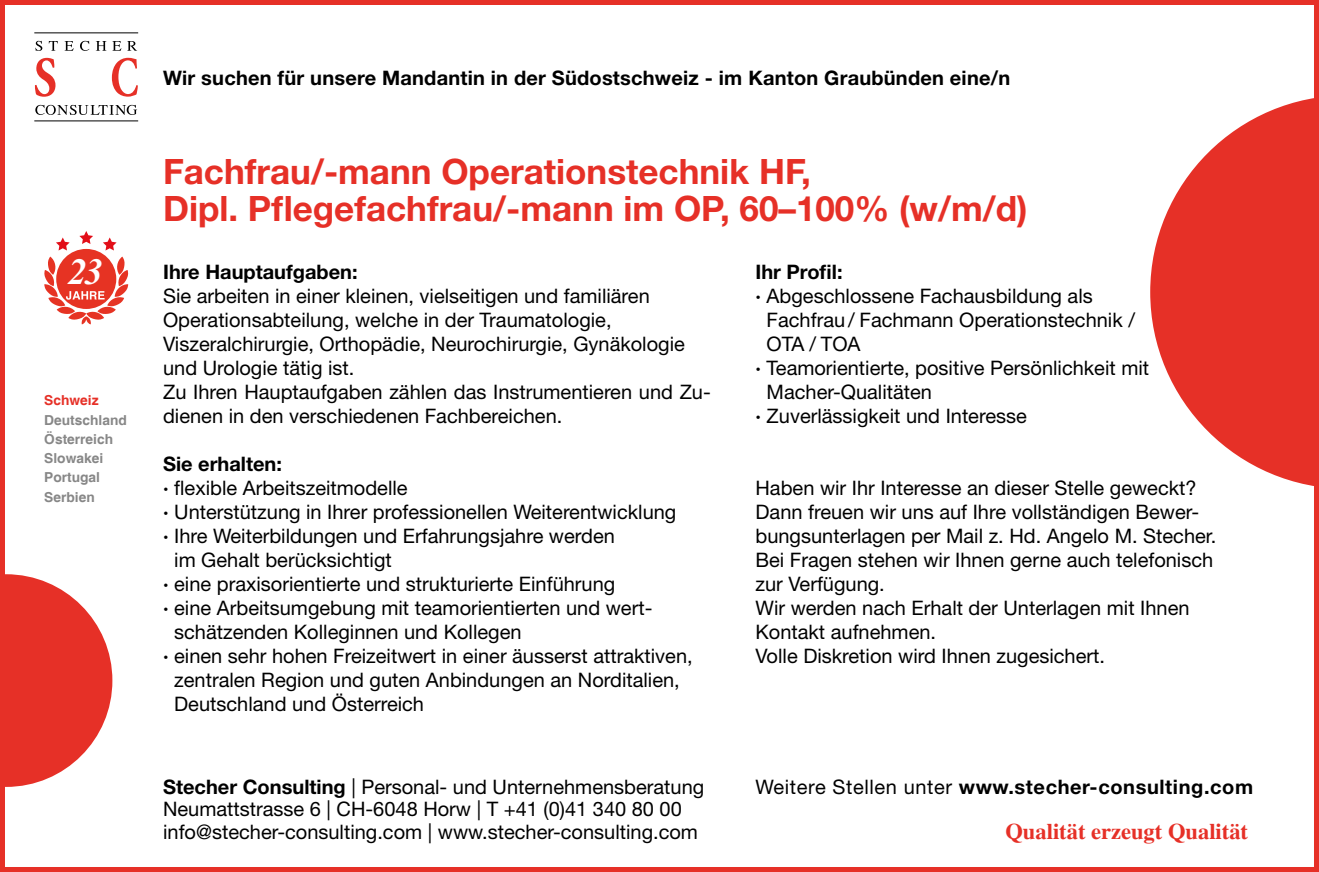
<style>
.page{position:relative;width:1319px;height:872px;background:#fff}
.page>*{position:absolute;margin:0;border:0;box-sizing:border-box;transform-origin:0 0}
.t1{font:italic 700 37.25px "Times New Roman";color:#fff}
.t2{font:700 35px/37.5px "Helvetica Neue LT";color:#e63027}
.t3{font:700 22.5px "Times";color:#e63027}
.t4{font:20px/24px "Helvetica Neue LT";color:#000}
.t5{font:700 20px "Helvetica Neue LT";letter-spacing:.01em;color:#000}
.t6{font:700 20px "Helvetica Neue LT";letter-spacing:.03em;color:#000}
.t7{font:700 13.75px/19.2px "Helvetica";color:#878787}
.t8{font:700 13.75px "Helvetica";color:#e63027}
.s1{font-weight:700}
.s2{font-weight:400}
</style>
<div class="page">
<div style="left:56px;top:249px;width:60px;height:60px;background:#e63323;border-radius:50%"></div>
<svg style="left:44px;top:256px;width:84px;height:68px"></svg>
<svg style="left:79px;top:231px;width:14px;height:13px"></svg>
<svg style="left:56px;top:237px;width:14px;height:13px"></svg>
<svg style="left:103px;top:237px;width:14px;height:13px"></svg>
<svg style="left:6px;top:574px;width:106px;height:213px"></svg>
<svg style="left:1150px;top:98px;width:162px;height:388px;fill:#e63027"></svg>
<div style="left:0;top:0;width:1318px;height:872px;border:5px solid #e63027"></div>
<svg style="left:35px;top:41px;width:7px;height:10px"></svg>
<svg style="left:49px;top:41px;width:9px;height:10px"></svg>
<svg style="left:64px;top:41px;width:10px;height:10px"></svg>
<svg style="left:80px;top:41px;width:9px;height:10px"></svg>
<svg style="left:96px;top:41px;width:10px;height:10px"></svg>
<svg style="left:112px;top:41px;width:9px;height:10px"></svg>
<svg style="left:127px;top:41px;width:10px;height:10px"></svg>
<svg style="left:35px;top:105px;width:102px;height:10px"></svg>
<hr style="left:34px;top:33px;width:104px;height:1px;background:#000">
<hr style="left:34px;top:120px;width:104px;height:1px;background:#000">
<svg style="left:35px;top:58px;width:20px;height:39px"></svg>
<svg style="left:112px;top:58px;width:26px;height:39px"></svg>
<h1 class="t1" style="left:67px;top:246px;width:37px">23</h1>
<p class="t8" style="left:44px;top:392px;width:56px">Schweiz</p>
<p class="t7" style="left:44px;top:411px;width:84px">Deutschland<br>Österreich<br>Slowakei<br>Portugal<br>Serbien</p>
<p class="t5" style="left:163px;top:65px;width:848px">Wir suchen für unsere Mandantin in der Südostschweiz - im Kanton Graubünden eine/n</p>
<h2 class="t2" style="left:163px;top:152px;width:865px">Fachfrau/-mann Operationstechnik HF,<br>Dipl. Pflegefachfrau/-mann im OP, 60–100% (w/m/d)</h2>
<p class="t5" style="left:163px;top:259px;width:196px">Ihre Hauptaufgaben:</p>
<p class="t4" style="left:163px;top:283px;width:549px">Sie arbeiten in einer kleinen, vielseitigen und familiären Operationsabteilung, welche in der Traumatologie, Viszeralchirurgie, Orthopädie, Neurochirurgie, Gynäkologie und Urologie tätig ist.<br>Zu Ihren Hauptaufgaben zählen das Instrumentieren und Zu&shy;dienen in den verschiedenen Fachbereichen.</p>
<p class="t5" style="left:163px;top:451px;width:120px">Sie erhalten:</p>
<p class="t4" style="left:163px;top:475px;width:246px"><span class="s1">·</span> flexible Arbeitszeitmodelle</p>
<p class="t4" style="left:163px;top:499px;width:514px"><span class="s1">·</span> Unterstützung in Ihrer professionellen Weiterentwicklung</p>
<p class="t4" style="left:163px;top:523px;width:453px"><span class="s1">·</span> Ihre Weiterbildungen und Erfahrungsjahre werden</p>
<p class="t4" style="left:174px;top:547px;width:219px">im Gehalt berücksichtigt</p>
<p class="t4" style="left:163px;top:571px;width:453px"><span class="s1">·</span> eine praxisorientierte und strukturierte Einführung</p>
<p class="t4" style="left:163px;top:595px;width:491px"><span class="s1">·</span> eine Arbeitsumgebung mit teamorientierten und wert-</p>
<p class="t4" style="left:174px;top:619px;width:349px">schätzenden Kolleginnen und Kollegen</p>
<p class="t4" style="left:163px;top:643px;width:531px"><span class="s1">·</span> einen sehr hohen Freizeitwert in einer äusserst attraktiven,</p>
<p class="t4" style="left:174px;top:667px;width:507px">zentralen Region und guten Anbindungen an Norditalien,</p>
<p class="t4" style="left:174px;top:691px;width:251px">Deutschland und Österreich</p>
<p class="t4" style="left:163px;top:775px;width:542px;line-height:22.5px"><span class="s1">Stecher Consulting</span> | Personal- und Unternehmensberatung<br>Neumattstrasse 6 | CH-6048 Horw | T +41 (0)41 340 80 00 info@stecher-consulting.com | www.stecher-consulting.com</p>
<p class="t5" style="left:755px;top:259px;width:89px">Ihr Profil:</p>
<p class="t4" style="left:755px;top:283px;width:339px"><span class="s1">·</span> Abgeschlossene Fachausbildung als</p>
<p class="t4" style="left:766px;top:307px;width:370px">Fachfrau/ Fachmann Operationstechnik /</p>
<p class="t4" style="left:766px;top:331px;width:95px">OTA / TOA</p>
<p class="t4" style="left:755px;top:355px;width:395px"><span class="s1">·</span> Teamorientierte, positive Persönlichkeit mit</p>
<p class="t4" style="left:766px;top:379px;width:167px">Macher-Qualitäten</p>
<p class="t4" style="left:755px;top:403px;width:273px"><span class="s1">·</span> Zuverlässigkeit und Interesse</p>
<p class="t4" style="left:755px;top:475px;width:462px">Haben wir Ihr Interesse an dieser Stelle geweckt?<br>Dann freuen wir uns auf Ihre vollständigen Bewer&shy;bungsunterlagen per Mail z. Hd. Angelo M. Stecher.<br>Bei Fragen stehen wir Ihnen gerne auch telefonisch zur Verfügung.<br>Wir werden nach Erhalt der Unterlagen mit Ihnen Kontakt aufnehmen.<br>Volle Diskretion wird Ihnen zugesichert.</p>
<p class="t6" style="left:755px;top:774px;width:499px"><span class="s2">Weitere Stellen unter</span> www.stecher-consulting.com</p>
<p class="t3" style="left:1005px;top:818px;width:244px">Qualität erzeugt Qualität</p>
</div>
